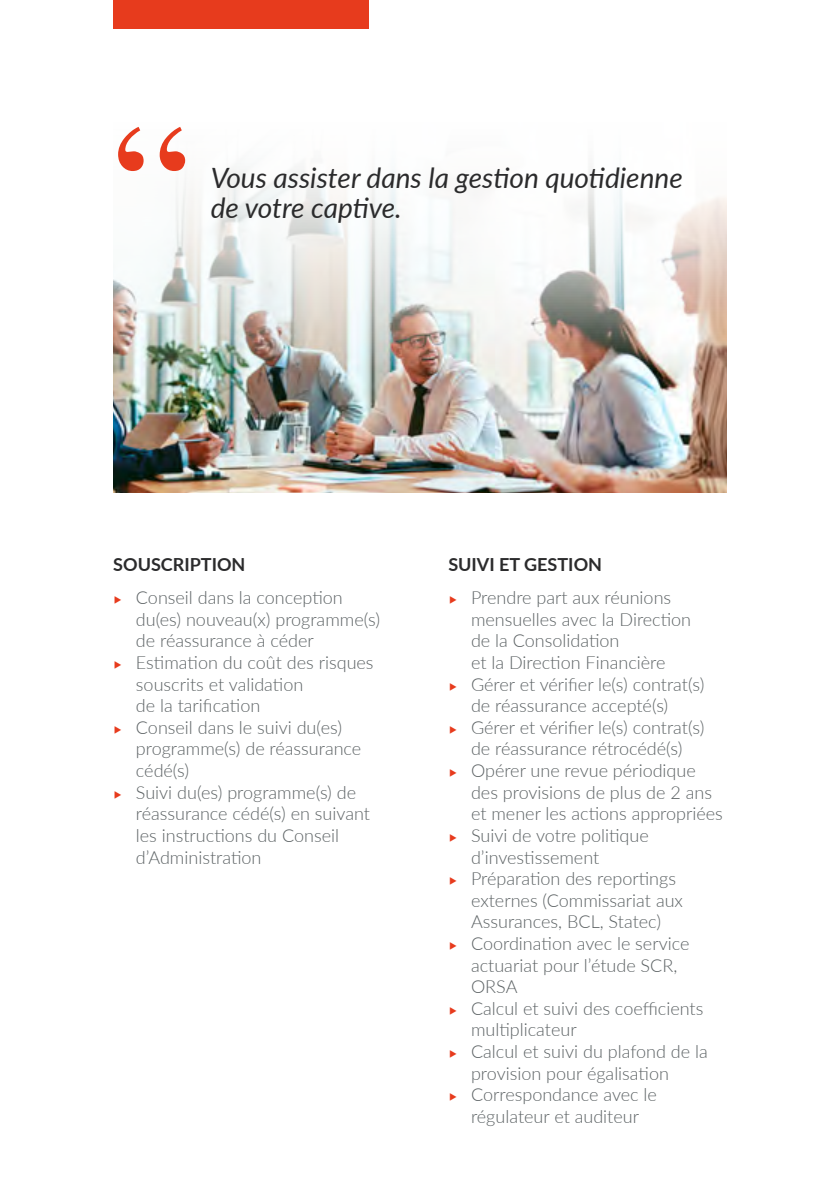
<style>
.page{position:relative;width:840px;height:1191px;background:#fff}
.page>*{position:absolute;margin:0;border:0;box-sizing:border-box;transform-origin:0 0}
.t1{font:181px "Times";color:#e73b1d}
.t2{font:italic 28px "Lato";color:#2b2b2c}
.t3{font:300 18px/33px "Lato";color:#5c6264}
.s1{font-weight:700;color:#2b2b2c}
.s2{color:#e73b1d}
</style>
<div class="page">
<img style="left:113px;top:169px;width:613px;height:323px">
<div style="left:113px;top:0;width:255px;height:28px;background:#e73b1d"></div>
<h1 class="t1" style="left:113px;top:19px;width:82px">“</h1>
<h2 class="t2" style="left:210px;top:157px;width:473px">Vous assister dans la gestion quotidienne</h2>
<h2 class="t2" style="left:210px;top:187px;width:192px">de votre captive.</h2>
<p class="t3" style="left:113px;top:547px;width:231px"><span class="s1">SOUSCRIPTION<br></span><span class="s2">▶</span> Conseil dans la conception</p>
<p class="t3" style="left:136px;top:602px;width:245px">du(es) nouveau(x) programme(s)</p>
<p class="t3" style="left:136px;top:624px;width:179px">de réassurance à céder</p>
<p class="t3" style="left:113px;top:645px;width:262px"><span class="s2">▶</span> Estimation du coût des risques</p>
<p class="t3" style="left:136px;top:667px;width:169px">souscrits et validation</p>
<p class="t3" style="left:136px;top:688px;width:126px">de la tarification</p>
<p class="t3" style="left:113px;top:710px;width:230px"><span class="s2">▶</span> Conseil dans le suivi du(es)</p>
<p class="t3" style="left:136px;top:732px;width:227px">programme(s) de réassurance</p>
<p class="t3" style="left:136px;top:753px;width:55px">cédé(s)</p>
<p class="t3" style="left:113px;top:775px;width:244px"><span class="s2">▶</span> Suivi du(es) programme(s) de</p>
<p class="t3" style="left:136px;top:796px;width:235px">réassurance cédé(s) en suivant</p>
<p class="t3" style="left:136px;top:818px;width:204px">les instructions du Conseil</p>
<p class="t3" style="left:136px;top:840px;width:127px">d’Administration</p>
<p class="t3" style="left:448px;top:547px;width:224px"><span class="s1">SUIVI ET GESTION<br></span><span class="s2">▶</span> Prendre part aux réunions</p>
<p class="t3" style="left:471px;top:602px;width:221px">mensuelles avec la Direction</p>
<p class="t3" style="left:471px;top:624px;width:150px">de la Consolidation</p>
<p class="t3" style="left:471px;top:645px;width:196px">et la Direction Financière</p>
<p class="t3" style="left:448px;top:667px;width:257px"><span class="s2">▶</span> Gérer et vérifier le(s) contrat(s)</p>
<p class="t3" style="left:471px;top:688px;width:198px">de réassurance accepté(s)</p>
<p class="t3" style="left:448px;top:710px;width:257px"><span class="s2">▶</span> Gérer et vérifier le(s) contrat(s)</p>
<p class="t3" style="left:471px;top:732px;width:213px">de réassurance rétrocédé(s)</p>
<p class="t3" style="left:448px;top:753px;width:249px"><span class="s2">▶</span> Opérer une revue périodique</p>
<p class="t3" style="left:471px;top:775px;width:242px">des provisions de plus de 2 ans</p>
<p class="t3" style="left:471px;top:796px;width:253px">et mener les actions appropriées</p>
<p class="t3" style="left:448px;top:818px;width:202px"><span class="s2">▶</span> Suivi de votre politique</p>
<p class="t3" style="left:471px;top:840px;width:130px">d’investissement</p>
<p class="t3" style="left:448px;top:861px;width:229px"><span class="s2">▶</span> Préparation des reportings</p>
<p class="t3" style="left:471px;top:883px;width:213px">externes (Commissariat aux</p>
<p class="t3" style="left:471px;top:904px;width:191px">Assurances, BCL, Statec)</p>
<p class="t3" style="left:448px;top:926px;width:242px"><span class="s2">▶</span> Coordination avec le service</p>
<p class="t3" style="left:471px;top:948px;width:208px">actuariat pour l’étude SCR,</p>
<p class="t3" style="left:471px;top:969px;width:48px">ORSA</p>
<p class="t3" style="left:448px;top:991px;width:256px"><span class="s2">▶</span> Calcul et suivi des coefficients</p>
<p class="t3" style="left:471px;top:1012px;width:107px">multiplicateur</p>
<p class="t3" style="left:448px;top:1034px;width:261px"><span class="s2">▶</span> Calcul et suivi du plafond de la</p>
<p class="t3" style="left:471px;top:1056px;width:199px">provision pour égalisation</p>
<p class="t3" style="left:448px;top:1077px;width:210px"><span class="s2">▶</span> Correspondance avec le</p>
<p class="t3" style="left:471px;top:1099px;width:169px">régulateur et auditeur</p>
</div>
